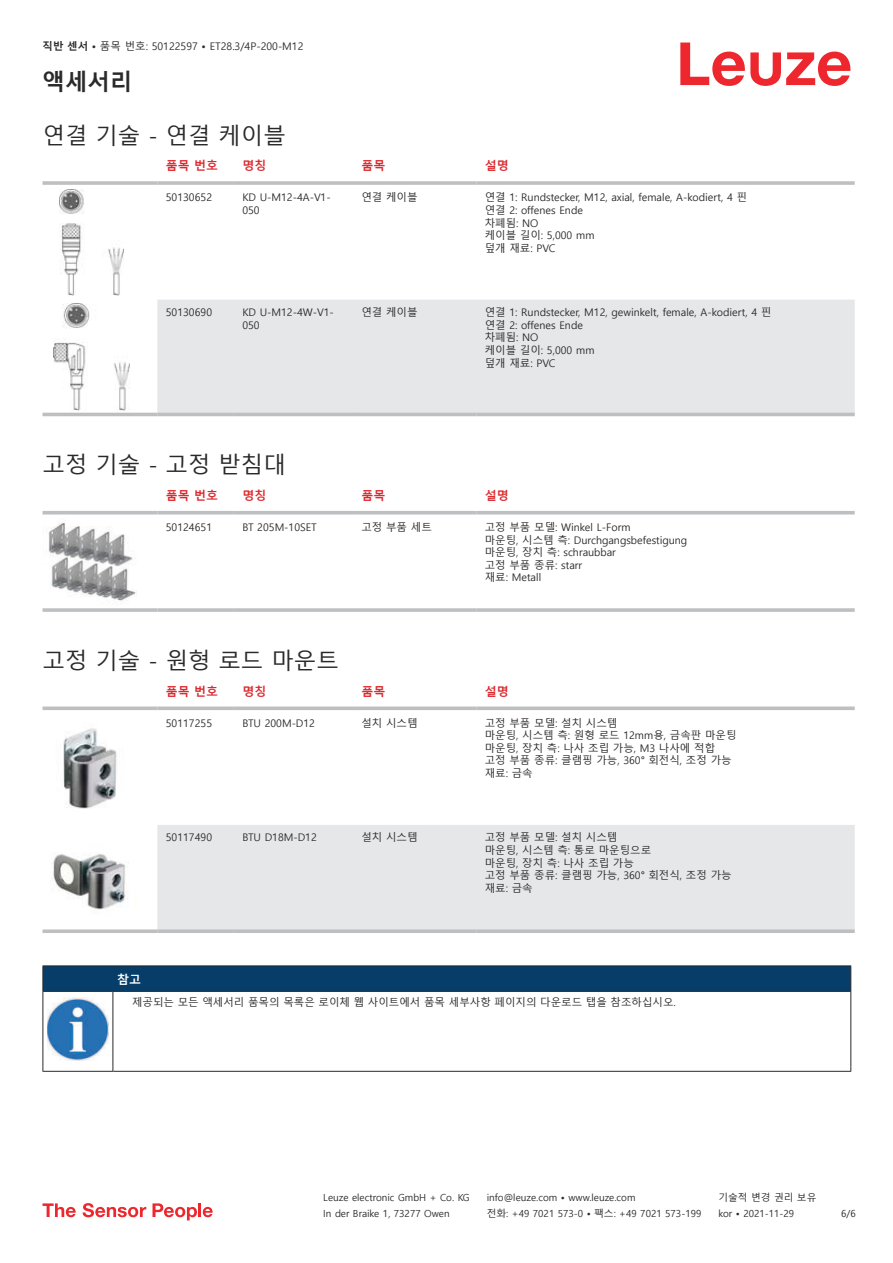
<style>
.page{position:relative;width:893px;height:1263px;background:#fff}
.page>*{position:absolute;margin:0;border:0;box-sizing:border-box;transform-origin:0 0}
.t1{font:22.5px "Malgun Gothic";color:#2b292a}
.t2{font:700 22.5px "Malgun Gothic";color:#2b292a}
.t3{font:700 12px "Malgun Gothic";color:#db2a30}
.t4{font:700 12px "Malgun Gothic";color:#fff}
.t5{font:10.5px/12.6px "Malgun Gothic";color:#2b292a}
.t6{font:9.75px "Malgun Gothic";color:#2b292a}
.s1{font-weight:700}
</style>
<div class="page">
<svg style="left:680px;top:43px;width:170px;height:43px"></svg>
<svg style="left:43px;top:295px;width:812px;height:122px"></svg>
<div style="left:157px;top:300px;width:698px;height:113px;background:#e6e7e9"></div>
<hr style="left:43px;top:181px;width:114px;height:4px;background:#bdbfc1">
<hr style="left:157px;top:181px;width:77px;height:4px;background:#c8cacb">
<hr style="left:234px;top:181px;width:119px;height:4px;background:#c3c5c6">
<hr style="left:353px;top:181px;width:123px;height:4px;background:#bdbfc1">
<hr style="left:476px;top:181px;width:379px;height:4px;background:#c8cacb">
<hr style="left:43px;top:413px;width:114px;height:3px;background:#bdbfc1">
<hr style="left:157px;top:413px;width:77px;height:3px;background:#bdbfc1">
<hr style="left:234px;top:413px;width:119px;height:3px;background:#bdbfc1">
<hr style="left:353px;top:413px;width:123px;height:3px;background:#bdbfc1">
<hr style="left:476px;top:413px;width:379px;height:3px;background:#bdbfc1">
<img style="left:59px;top:189px;width:65px;height:106px">
<img style="left:54px;top:304px;width:75px;height:106px">
<svg style="left:43px;top:514px;width:812px;height:1px"></svg>
<hr style="left:43px;top:511px;width:114px;height:3px;background:#bdbfc1">
<hr style="left:157px;top:511px;width:77px;height:3px;background:#bdbfc1">
<hr style="left:234px;top:511px;width:119px;height:3px;background:#bdbfc1">
<hr style="left:353px;top:511px;width:123px;height:3px;background:#bdbfc1">
<hr style="left:476px;top:511px;width:379px;height:3px;background:#bdbfc1">
<svg style="left:43px;top:608px;width:114px;height:4px"></svg>
<hr style="left:157px;top:608px;width:77px;height:4px;background:#c6c8c9">
<svg style="left:234px;top:608px;width:119px;height:4px"></svg>
<svg style="left:353px;top:608px;width:123px;height:4px"></svg>
<hr style="left:476px;top:608px;width:379px;height:4px;background:#c6c8c9">
<img style="left:48px;top:520px;width:89px;height:81px">
<div style="left:157px;top:825px;width:698px;height:104px;background:#e6e7e9"></div>
<svg style="left:43px;top:706px;width:114px;height:4px"></svg>
<svg style="left:157px;top:706px;width:77px;height:4px"></svg>
<svg style="left:234px;top:706px;width:119px;height:4px"></svg>
<svg style="left:353px;top:706px;width:123px;height:4px"></svg>
<svg style="left:476px;top:706px;width:379px;height:4px;background:#c5c7c9"></svg>
<svg style="left:43px;top:929px;width:114px;height:4px"></svg>
<svg style="left:157px;top:929px;width:77px;height:4px"></svg>
<svg style="left:234px;top:929px;width:119px;height:4px"></svg>
<svg style="left:353px;top:929px;width:123px;height:4px"></svg>
<svg style="left:476px;top:929px;width:379px;height:4px;background:#c1c3c5"></svg>
<img style="left:63px;top:728px;width:54px;height:81px">
<img style="left:53px;top:854px;width:73px;height:56px">
<svg style="left:44px;top:992px;width:806px;height:79px"></svg>
<hr style="left:43px;top:965px;width:70px;height:1px;background:#2b292a">
<hr style="left:43px;top:991px;width:70px;height:1px;background:#2b292a">
<hr style="left:113px;top:965px;width:738px;height:1px;background:#2b292a">
<div style="left:43px;top:966px;width:808px;height:25px;background:#063d69"></div>
<hr style="left:113px;top:991px;width:738px;height:1px;background:#2b292a">
<hr style="left:43px;top:992px;width:1px;height:75px;background:#2b292a">
<hr style="left:113px;top:992px;width:1px;height:75px;background:#2b292a">
<hr style="left:850px;top:992px;width:1px;height:75px;background:#2b292a">
<hr style="left:43px;top:1071px;width:70px;height:1px;background:#2b292a">
<hr style="left:113px;top:1071px;width:738px;height:1px;background:#2b292a">
<img style="left:47px;top:998px;width:61px;height:62px">
<div style="left:115px;top:992px;width:734px;height:20px;background:#fff"></div>
<svg style="left:43px;top:1203px;width:33px;height:14px"></svg>
<svg style="left:83px;top:1203px;width:63px;height:14px"></svg>
<svg style="left:153px;top:1203px;width:44px;height:17px"></svg>
<hr style="left:198px;top:1203px;width:3px;height:14px;background:#ed272d">
<svg style="left:203px;top:1207px;width:10px;height:10px"></svg>
<p class="t5" style="left:43px;top:40px;width:262px"><span class="s1">직반 센서 •</span> 품목 번호: 50122597 <span class="s1">•</span> ET28.3/4P-200-M12</p>
<h1 class="t2" style="left:43px;top:69px;width:91px">액세서리</h1>
<h1 class="t1" style="left:43px;top:123px;width:245px">연결 기술 - 연결 케이블</h1>
<p class="t3" style="left:166px;top:159px;width:54px">품목 번호</p>
<p class="t3" style="left:242px;top:159px;width:25px">명칭</p>
<p class="t3" style="left:361px;top:159px;width:25px">품목</p>
<p class="t3" style="left:485px;top:159px;width:25px">설명</p>
<p class="t5" style="left:166px;top:191px;width:48px">50130652</p>
<p class="t5" style="left:242px;top:191px;width:90px">KD U-M12-4A-V1-<br>050</p>
<p class="t5" style="left:361px;top:191px;width:58px">연결 케이블</p>
<p class="t5" style="left:485px;top:191px;width:264px">연결 1: Rundstecker, M12, axial, female, A-kodiert, 4 핀 연결 2: offenes Ende<br>차폐됨: NO<br>케이블 길이: 5,000 mm<br>덮개 재료: PVC</p>
<p class="t5" style="left:166px;top:306px;width:48px">50130690</p>
<p class="t5" style="left:242px;top:306px;width:93px">KD U-M12-4W-V1-<br>050</p>
<p class="t5" style="left:361px;top:306px;width:58px">연결 케이블</p>
<p class="t5" style="left:485px;top:306px;width:288px">연결 1: Rundstecker, M12, gewinkelt, female, A-kodiert, 4 핀 연결 2: offenes Ende<br>차폐됨: NO<br>케이블 길이: 5,000 mm<br>덮개 재료: PVC</p>
<h1 class="t1" style="left:43px;top:452px;width:245px">고정 기술 - 고정 받침대</h1>
<p class="t3" style="left:166px;top:489px;width:54px">품목 번호</p>
<p class="t3" style="left:242px;top:489px;width:25px">명칭</p>
<p class="t3" style="left:361px;top:489px;width:25px">품목</p>
<p class="t3" style="left:485px;top:489px;width:25px">설명</p>
<p class="t5" style="left:166px;top:521px;width:48px">50124651</p>
<p class="t5" style="left:242px;top:521px;width:76px">BT 205M-10SET</p>
<p class="t5" style="left:361px;top:521px;width:72px">고정 부품 세트</p>
<p class="t5" style="left:485px;top:521px;width:204px">고정 부품 모델: Winkel L-Form<br>마운팅, 시스템 측: Durchgangsbefestigung 마운팅, 장치 측: schraubbar<br>고정 부품 종류: starr<br>재료: Metall</p>
<h1 class="t1" style="left:43px;top:648px;width:298px">고정 기술 - 원형 로드 마운트</h1>
<p class="t3" style="left:166px;top:684px;width:54px">품목 번호</p>
<p class="t3" style="left:242px;top:684px;width:25px">명칭</p>
<p class="t3" style="left:361px;top:684px;width:25px">품목</p>
<p class="t3" style="left:485px;top:684px;width:25px">설명</p>
<p class="t5" style="left:166px;top:717px;width:48px">50117255</p>
<p class="t5" style="left:242px;top:717px;width:74px">BTU 200M-D12</p>
<p class="t5" style="left:361px;top:717px;width:58px">설치 시스템</p>
<p class="t5" style="left:485px;top:717px;width:253px">고정 부품 모델: 설치 시스템<br>마운팅, 시스템 측: 원형 로드 12mm용, 금속판 마운팅 마운팅, 장치 측: 나사 조립 가능, M3 나사에 적합 고정 부품 종류: 클램핑 가능, 360° 회전식, 조정 가능 재료: 금속</p>
<p class="t5" style="left:166px;top:831px;width:48px">50117490</p>
<p class="t5" style="left:242px;top:831px;width:76px">BTU D18M-D12</p>
<p class="t5" style="left:361px;top:831px;width:58px">설치 시스템</p>
<p class="t5" style="left:485px;top:831px;width:248px">고정 부품 모델: 설치 시스템<br>마운팅, 시스템 측: 통로 마운팅으로<br>마운팅, 장치 측: 나사 조립 가능<br>고정 부품 종류: 클램핑 가능, 360° 회전식, 조정 가능 재료: 금속</p>
<p class="t4" style="left:117px;top:972px;width:25px">참고</p>
<p class="t5" style="left:132px;top:996px;width:545px">제공되는 모든 액세서리 품목의 목록은 로이체 웹 사이트에서 품목 세부사항 페이지의 다운로드 탭을 참조하십시오.</p>
<p class="t6" style="left:323px;top:1192px;width:148px">Leuze electronic GmbH + Co. KG</p>
<p class="t6" style="left:487px;top:1192px;width:150px">info@leuze.com • www.leuze.com</p>
<p class="t6" style="left:718px;top:1192px;width:100px">기술적 변경 권리 보유</p>
<p class="t6" style="left:323px;top:1208px;width:128px">In der Braike 1, 73277 Owen</p>
<p class="t6" style="left:487px;top:1208px;width:216px">전화: +49 7021 573-0 • 팩스: +49 7021 573-199</p>
<p class="t6" style="left:718px;top:1208px;width:77px">kor • 2021-11-29</p>
<p class="t6" style="left:841px;top:1208px;width:16px">6 /6</p>
</div>
